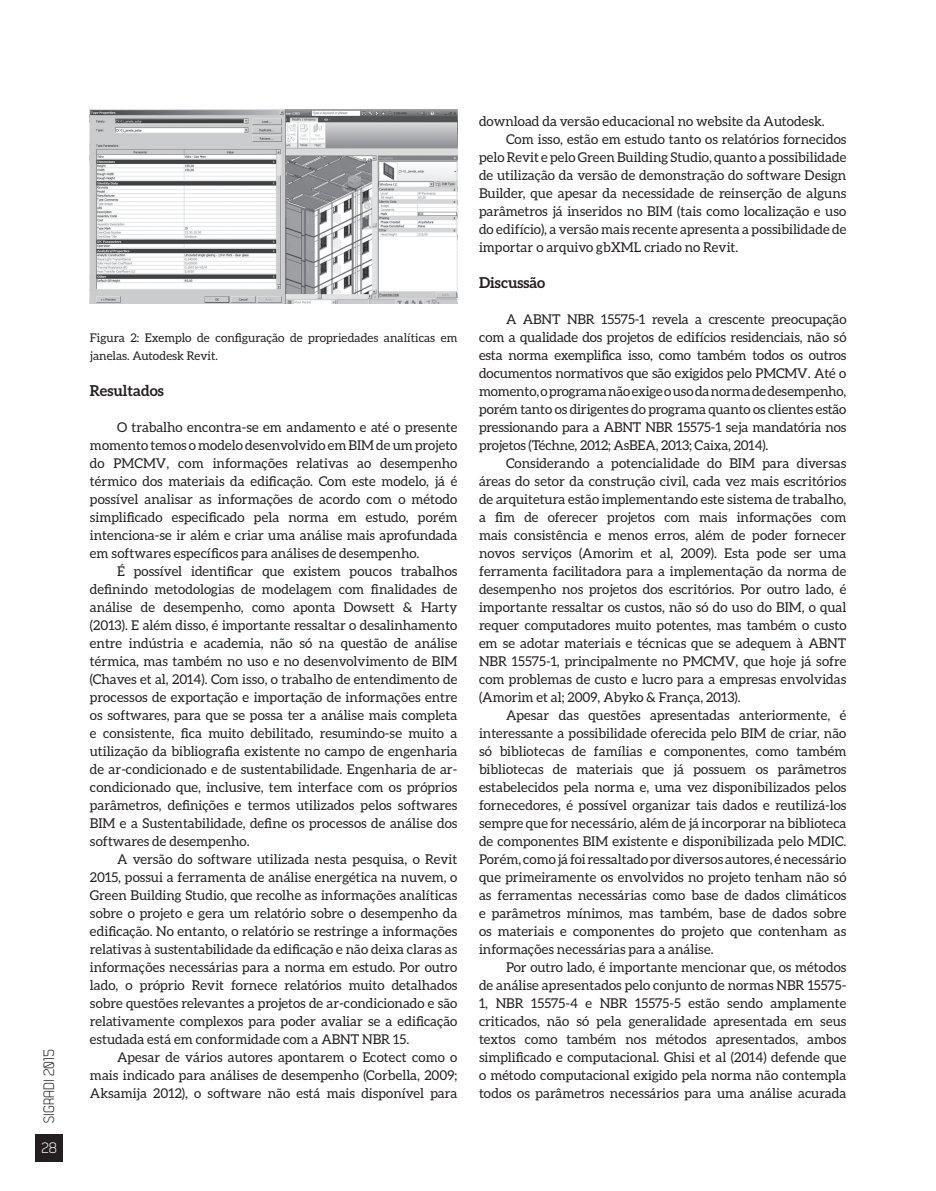
<style>
.page{position:relative;width:936px;height:1191px;background:#fff}
.page>*{position:absolute;margin:0;border:0;box-sizing:border-box;transform-origin:0 0}
.t1{font:700 15px "Aleo";color:#231f20}
.t2{font:15px "Dekar";color:#231f20}
.t3{font:15px "Dekar";color:#fff}
.t4{font:13.5px/18px "Aleo";color:#231f20;text-align:justify}
.t5{font:12px/18px "Aleo";color:#231f20}
</style>
<div class="page">
<div style="left:36px;top:1134px;width:27px;height:27px;background:#231f20"></div>
<img style="left:90px;top:109px;width:367px;height:195px">
<p class="t2" style="left:41px;top:1122px;width:75px;rotate:-90deg">SIGRADI 2015</p>
<p class="t3" style="left:41px;top:1140px;width:17px">28</p>
<p class="t5" style="left:90px;top:329px;width:369px">Figura 2: Exemplo de configuração de propriedades analíticas em janelas. Autodesk Revit.</p>
<p class="t1" style="left:90px;top:382px;width:75px">Resultados</p>
<p class="t4" style="left:90px;top:418px;width:369px;text-indent:27px">O trabalho encontra-se em andamento e até o presente momento temos o modelo desenvolvido em BIM de um projeto do PMCMV, com informações relativas ao desempenho térmico dos materiais da edificação. Com este modelo, já é possível analisar as informações de acordo com o método simplificado especificado pela norma em estudo, porém intenciona-se ir além e criar uma análise mais aprofundada em softwares específicos para análises de desempenho.</p>
<p class="t4" style="left:90px;top:562px;width:369px;text-indent:27px">É possível identificar que existem poucos trabalhos definindo metodologias de modelagem com finalidades de análise de desempenho, como aponta Dowsett &amp; Harty (2013). E além disso, é importante ressaltar o desalinhamento entre indústria e academia, não só na questão de análise térmica, mas também no uso e no desenvolvimento de BIM (Chaves et al, 2014). Com isso, o trabalho de entendimento de processos de exportação e importação de informações entre os softwares, para que se possa ter a análise mais completa e consistente, fica muito debilitado, resumindo-se muito a utilização da bibliografia existente no campo de engenharia de ar-condicionado e de sustentabilidade. Engenharia de ar&shy;condicionado que, inclusive, tem interface com os próprios parâmetros, definições e termos utilizados pelos softwares BIM e a Sustentabilidade, define os processos de análise dos softwares de desempenho.</p>
<p class="t4" style="left:90px;top:850px;width:369px;text-indent:27px">A versão do software utilizada nesta pesquisa, o Revit 2015, possui a ferramenta de análise energética na nuvem, o Green Building Studio, que recolhe as informações analíticas sobre o projeto e gera um relatório sobre o desempenho da edificação. No entanto, o relatório se restringe a informações relativas à sustentabilidade da edificação e não deixa claras as informações necessárias para a norma em estudo. Por outro lado, o próprio Revit fornece relatórios muito detalhados sobre questões relevantes a projetos de ar-condicionado e são relativamente complexos para poder avaliar se a edificação estudada está em conformidade com a ABNT NBR 15.</p>
<p class="t4" style="left:90px;top:1048px;width:369px;text-indent:27px">Apesar de vários autores apontarem o Ecotect como o mais indicado para análises de desempenho (Corbella, 2009; Aksamija 2012), o software não está mais disponível para</p>
<p class="t4" style="left:479px;top:112px;width:347px">download da versão educacional no website da Autodesk.</p>
<p class="t4" style="left:506px;top:130px;width:342px">Com isso, estão em estudo tanto os relatórios fornecidos</p>
<p class="t4" style="left:479px;top:148px;width:369px">pelo Revit e pelo Green Building Studio, quanto a possibilidade</p>
<p class="t4" style="left:479px;top:166px;width:369px">de utilização da versão de demonstração do software Design</p>
<p class="t4" style="left:479px;top:184px;width:369px">Builder, que apesar da necessidade de reinserção de alguns</p>
<p class="t4" style="left:479px;top:202px;width:369px">parâmetros já inseridos no BIM (tais como localização e uso</p>
<p class="t4" style="left:479px;top:220px;width:369px">do edifício), a versão mais recente apresenta a possibilidade de</p>
<p class="t4" style="left:479px;top:238px;width:261px">importar o arquivo gbXML criado no Revit.</p>
<p class="t1" style="left:479px;top:274px;width:68px">Discussão</p>
<p class="t4" style="left:479px;top:310px;width:369px;text-indent:27px">A ABNT NBR 15575-1 revela a crescente preocupação com a qualidade dos projetos de edifícios residenciais, não só esta norma exemplifica isso, como também todos os outros documentos normativos que são exigidos pelo PMCMV. Até o momento, o programa não exige o uso da norma de desempenho, porém tanto os dirigentes do programa quanto os clientes estão pressionando para a ABNT NBR 15575-1 seja mandatória nos projetos (Téchne, 2012; AsBEA, 2013; Caixa, 2014).</p>
<p class="t4" style="left:479px;top:454px;width:369px;text-indent:27px">Considerando a potencialidade do BIM para diversas áreas do setor da construção civil, cada vez mais escritórios de arquitetura estão implementando este sistema de trabalho, a fim de oferecer projetos com mais informações com mais consistência e menos erros, além de poder fornecer novos serviços (Amorim et al, 2009). Esta pode ser uma ferramenta facilitadora para a implementação da norma de desempenho nos projetos dos escritórios. Por outro lado, é importante ressaltar os custos, não só do uso do BIM, o qual requer computadores muito potentes, mas também o custo em se adotar materiais e técnicas que se adequem à ABNT NBR 15575-1, principalmente no PMCMV, que hoje já sofre com problemas de custo e lucro para a empresas envolvidas (Amorim et al; 2009, Abyko &amp; França, 2013).</p>
<p class="t4" style="left:479px;top:706px;width:369px;text-indent:27px">Apesar das questões apresentadas anteriormente, é interessante a possibilidade oferecida pelo BIM de criar, não só bibliotecas de famílias e componentes, como também bibliotecas de materiais que já possuem os parâmetros estabelecidos pela norma e, uma vez disponibilizados pelos fornecedores, é possível organizar tais dados e reutilizá-los sempre que for necessário, além de já incorporar na biblioteca de componentes BIM existente e disponibilizada pelo MDIC.<br>Porém, como já foi ressaltado por diversos autores, é necessário que primeiramente os envolvidos no projeto tenham não só as ferramentas necessárias como base de dados climáticos e parâmetros mínimos, mas também, base de dados sobre os materiais e componentes do projeto que contenham as informações necessárias para a análise.</p>
<p class="t4" style="left:479px;top:958px;width:369px;text-indent:27px">Por outro lado, é importante mencionar que, os métodos de análise apresentados pelo conjunto de normas NBR 15575- 1, NBR 15575-4 e NBR 15575-5 estão sendo amplamente criticados, não só pela generalidade apresentada em seus textos como também nos métodos apresentados, ambos simplificado e computacional. Ghisi et al (2014) defende que o método computacional exigido pela norma não contempla todos os parâmetros necessários para uma análise acurada</p>
</div>
